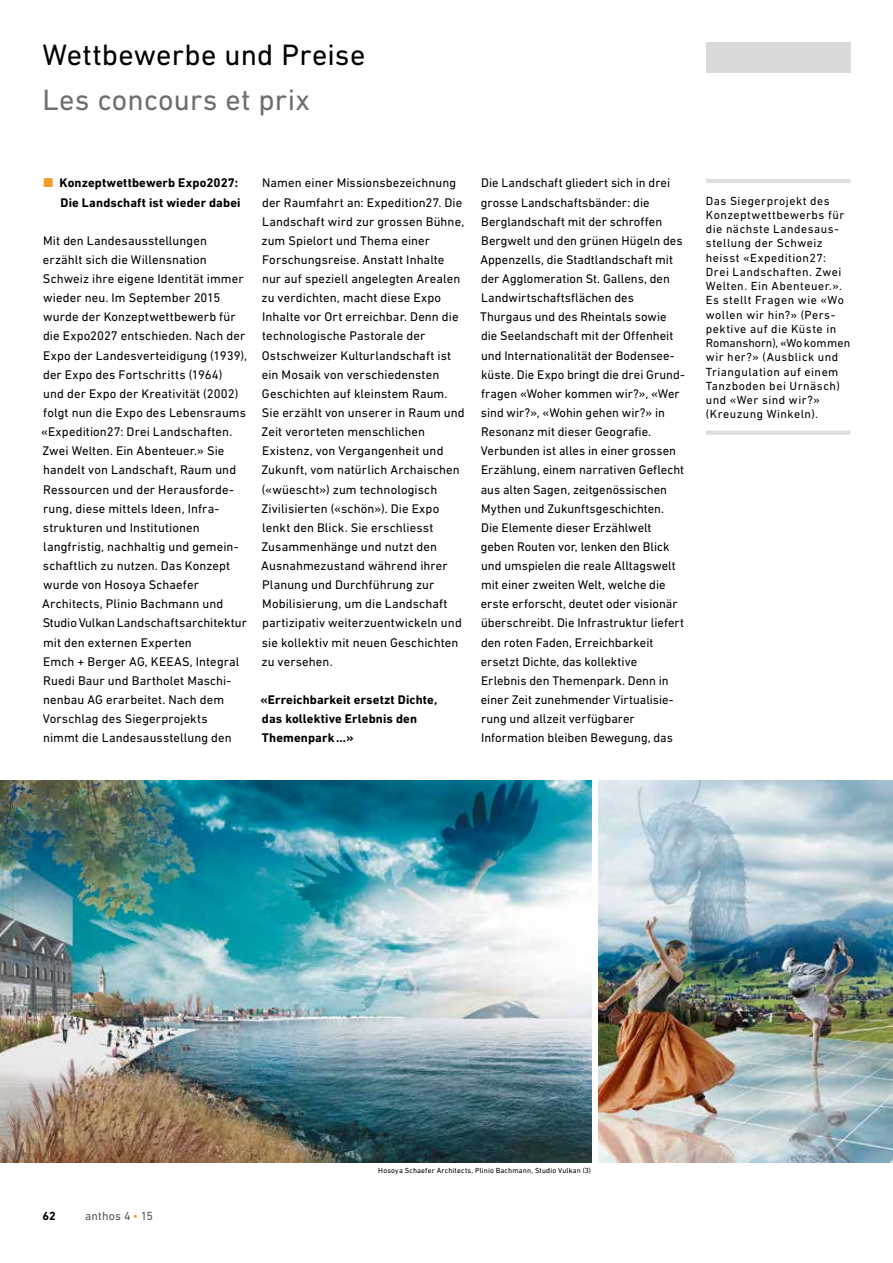
<style>
.page{position:relative;width:893px;height:1263px;background:#fff}
.page>*{position:absolute;margin:0;border:0;box-sizing:border-box;transform-origin:0 0}
.t1{font:30px "DIN Next LT Pro";letter-spacing:.005em;color:#000}
.t2{font:30px "DIN Next LT Pro";letter-spacing:.005em;color:#6e6e6e}
.t3{font:12.75px/19.2px "DIN Next LT Pro";letter-spacing:.005em;color:#000}
.t4{font:700 12.75px/19.2px "DIN Next LT Pro";letter-spacing:.01em;color:#000;text-align:right}
.t5{font:12px/14.2px "DIN Next LT Pro";letter-spacing:.04em;color:#000}
.t6{font:12px "DIN Next LT Pro";letter-spacing:.01em;color:#565655}
.t7{font:700 12px "DIN Next LT Pro";color:#000}
.t8{font:7.5px "DIN Next LT Pro";letter-spacing:.02em;color:#000}
.s1{color:#f59b2b}
</style>
<div class="page">
<hr style="left:706px;top:179px;width:144px;height:4px;background:#dddede">
<hr style="left:706px;top:431px;width:144px;height:4px;background:#dddede">
<div style="left:706px;top:43px;width:144px;height:30px;background:#d9dada"></div>
<img style="left:599px;top:780px;width:294px;height:383px">
<img style="left:0;top:780px;width:591px;height:383px">
<h1 class="t1" style="left:43px;top:38px;width:324px">Wettbewerbe und Preise</h1>
<h1 class="t2" style="left:43px;top:83px;width:269px">Les concours et prix</h1>
<p class="t4" style="left:43px;top:173px;width:199px"><span class="s1">■</span> Konzeptwettbewerb Expo2027:<br>Die Landschaft ist wieder dabei</p>
<p class="t3" style="left:41px;top:231px;width:207px">Mit den Landesausstellungen erzählt sich die Willensnation Schweiz ihre eigene Identität immer wieder neu. Im September 2015 wurde der Konzeptwettbewerb für die Expo2027 entschieden. Nach der Expo der Landesverteidigung (1939), der Expo des Fortschritts (1964)<br>und der Expo der Kreativität (2002) folgt nun die Expo des Lebensraums «Expedition27: Drei Landschaften.<br>Zwei Welten. Ein Abenteuer.» Sie handelt von Landschaft, Raum und Ressourcen und der Herausforde&shy;rung, diese mittels Ideen, Infra&shy;strukturen und Institutionen langfristig, nachhaltig und gemein&shy;schaftlich zu nutzen. Das Konzept wurde von Hosoya Schaefer Architects, Plinio Bachmann und Studio Vulkan Landschaftsarchitektur mit den externen Experten<br>Emch + Berger AG, KEEAS, Integral Ruedi Baur und Bartholet Maschi&shy;nenbau AG erarbeitet. Nach dem Vorschlag des Siegerprojekts<br>nimmt die Landesausstellung den</p>
<p class="t3" style="left:261px;top:173px;width:205px">Namen einer Missionsbezeichnung der Raumfahrt an: Expedition27. Die<br>Landschaft wird zur grossen Bühne, zum Spielort und Thema einer<br>Forschungsreise. Anstatt Inhalte nur auf speziell angelegten Arealen zu verdichten, macht diese Expo<br>Inhalte vor Ort erreichbar. Denn die technologische Pastorale der<br>Ostschweizer Kulturlandschaft ist ein Mosaik von verschiedensten<br>Geschichten auf kleinstem Raum.<br>Sie erzählt von unserer in Raum und<br>Zeit verorteten menschlichen<br>Existenz, von Vergangenheit und<br>Zukunft, vom natürlich Archaischen («wüescht») zum technologisch<br>Zivilisierten («schön»). Die Expo lenkt den Blick. Sie erschliesst<br>Zusammenhänge und nutzt den<br>Ausnahmezustand während ihrer<br>Planung und Durchführung zur<br>Mobilisierung, um die Landschaft partizipativ weiterzuentwickeln und sie kollektiv mit neuen Geschichten zu versehen.</p>
<p class="t4" style="left:260px;top:690px;width:178px;text-align:left">«Erreichbarkeit ersetzt Dichte, das kollektive Erlebnis den<br>Themenpark…»</p>
<p class="t3" style="left:480px;top:173px;width:206px">Die Landschaft gliedert sich in drei grosse Landschaftsbänder: die Berglandschaft mit der schroffen Bergwelt und den grünen Hügeln des Appenzells, die Stadtlandschaft mit der Agglomeration St. Gallens, den Landwirtschaftsflächen des Thurgaus und des Rheintals sowie die Seelandschaft mit der Offenheit und Internationalität der Bodensee&shy;küste. Die Expo bringt die drei Grund&shy;fragen «Woher kommen wir?», «Wer sind wir?», «Wohin gehen wir?» in Resonanz mit dieser Geografie.<br>Verbunden ist alles in einer grossen Erzählung, einem narrativen Geflecht aus alten Sagen, zeitgenössischen Mythen und Zukunftsgeschichten.<br>Die Elemente dieser Erzählwelt geben Routen vor, lenken den Blick und umspielen die reale Alltagswelt mit einer zweiten Welt, welche die erste erforscht, deutet oder visionär überschreibt. Die Infrastruktur liefert den roten Faden, Erreichbarkeit ersetzt Dichte, das kollektive Erlebnis den Themenpark. Denn in einer Zeit zunehmender Virtualisie&shy;rung und allzeit verfügbarer Information bleiben Bewegung, das</p>
<p class="t5" style="left:706px;top:193px;width:146px">Das Siegerprojekt des<br>Konzeptwettbewerbs für die nächste Landesaus&shy;stellung der Schweiz heisst «Expedition27:<br>Drei Landschaften. Zwei<br>Welten. Ein Abenteuer.».<br>Es stellt Fragen wie «Wo wollen wir hin?» (Pers&shy;pektive auf die Küste in<br>Romanshorn), «Wo kommen wir her?» (Ausblick und<br>Triangulation auf einem<br>Tanzboden bei Urnäsch) und «Wer sind wir?» (Kreuzung Winkeln).</p>
<p class="t7" style="left:43px;top:1209px;width:15px">62</p>
<p class="t6" style="left:85px;top:1209px;width:69px">anthos 4 <span class="s1">•</span> 15</p>
<p class="t8" style="left:378px;top:1166px;width:214px">Hosoya Schaefer Architects, Plinio Bachmann, Studio Vulkan (3)</p>
</div>
